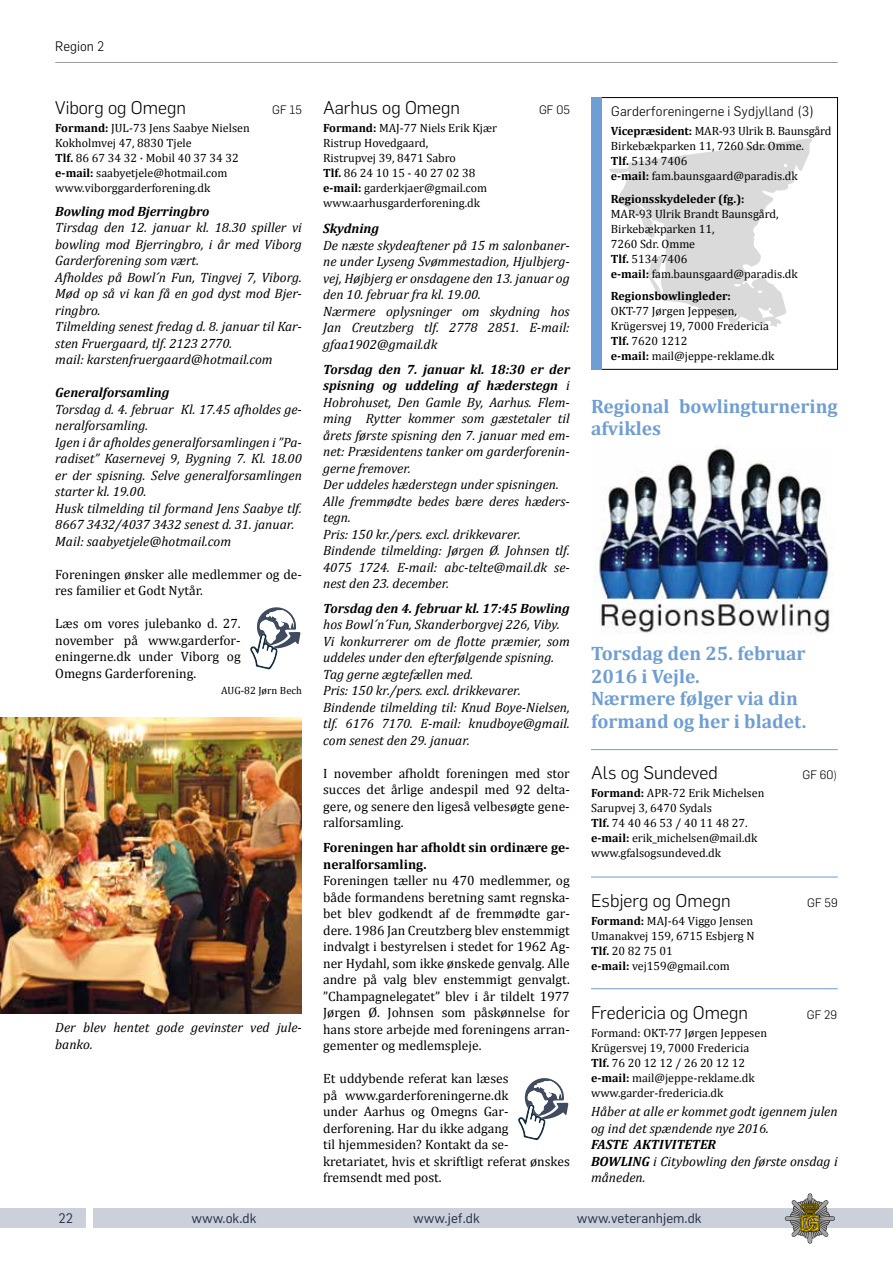
<style>
.page{position:relative;width:893px;height:1263px;background:#fff}
.page>*{position:absolute;margin:0;border:0;box-sizing:border-box;transform-origin:0 0}
.t1{font:700 19.5px/22.5px "Cambria";color:#6f9ed4}
.t2{font:300 18px "Flama";color:#000}
.t3{font:italic 13.5px/16.5px "Cambria";color:#000}
.t4{font:13.5px/16.5px "Cambria";color:#000;text-align:justify}
.t5{font:italic 700 13.5px "Cambria";color:#000}
.t6{font:700 13.5px/16.5px "Cambria";color:#000}
.t7{font:300 13.5px "Flama";color:#000}
.t8{font:13.5px "Flama";color:#252f49}
.t9{font:12px/15px "Cambria";color:#000}
.t10{font:700 12px "Cambria";color:#000}
.t11{font:300 12px "Flama";color:#000}
.t12{font:10.5px "Cambria";color:#000}
.s1{font-weight:700}
</style>
<div class="page">
<img style="left:596px;top:446px;width:237px;height:187px">
<svg style="left:595px;top:97px;width:243px;height:273px"></svg>
<div style="left:591px;top:97px;width:11px;height:272px;background:#6f9ed4"></div>
<hr style="left:591px;top:877px;width:247px;height:1px;background:#6f9ed4">
<hr style="left:591px;top:749px;width:247px;height:1px;background:#6f9ed4">
<hr style="left:591px;top:988px;width:247px;height:1px;background:#6f9ed4">
<div style="left:94px;top:1209px;width:799px;height:19px;background:#cbd0db"></div>
<div style="left:0;top:1209px;width:85px;height:19px;background:#cbd0db"></div>
<svg style="left:785px;top:1193px;width:50px;height:50px"></svg>
<hr style="left:55px;top:62px;width:783px;height:1px;background:#9d9d9c">
<img style="left:0;top:718px;width:302px;height:295px">
<svg style="left:518px;top:1078px;width:50px;height:62px"></svg>
<svg style="left:250px;top:607px;width:51px;height:62px"></svg>
<p class="t7" style="left:55px;top:38px;width:51px">Region 2</p>
<h2 class="t2" style="left:55px;top:96px;width:132px">Viborg og Omegn</h2>
<p class="t11" style="left:272px;top:102px;width:31px">GF 15</p>
<p class="t9" style="left:55px;top:121px;width:196px"><span class="s1">Formand:</span> JUL-73 Jens Saabye Nielsen<br>Kokholmvej 47, 8830 Tjele<br><span class="s1">Tlf.</span> 86 67 34 32 · Mobil 40 37 34 32 <span class="s1">e-mail:</span> saabyetjele@hotmail.com www.viborggarderforening.dk</p>
<p class="t5" style="left:55px;top:202px;width:156px">Bowling mod Bjerringbro</p>
<p class="t3" style="left:55px;top:219px;width:248px">Tirsdag den 12. januar kl. 18.30 spiller vi bowling mod Bjerringbro, i år med Viborg Garderforening som vært.<br>Afholdes på Bowl´n Fun, Tingvej 7, Viborg.<br>Mød op så vi kan få en god dyst mod Bjer&shy;ringbro.<br>Tilmelding senest fredag d. 8. januar til Kar&shy;sten Fruergaard, tlf. 2123 2770.<br>mail: karstenfruergaard@hotmail.com</p>
<p class="t5" style="left:55px;top:383px;width:116px">Generalforsamling</p>
<p class="t3" style="left:55px;top:400px;width:248px">Torsdag d. 4. februar Kl. 17.45 afholdes ge&shy;neralforsamling.<br>Igen i år afholdes generalforsamlingen i ”Pa&shy;radiset” Kasernevej 9, Bygning 7. Kl. 18.00 er der spisning. Selve generalforsamlingen starter kl. 19.00.<br>Husk tilmelding til formand Jens Saabye tlf.<br>8667 3432/4037 3432 senest d. 31. januar.<br>Mail: saabyetjele@hotmail.com</p>
<p class="t4" style="left:55px;top:566px;width:248px">Foreningen ønsker alle medlemmer og de&shy;res familier et Godt Nytår.</p>
<p class="t4" style="left:55px;top:615px;width:187px">Læs om vores julebanko d. 27. november på www.garderfor&shy;eningerne.dk under Viborg og Omegns Garderforening.</p>
<p class="t12" style="left:221px;top:684px;width:82px">AUG-82 Jørn Bech</p>
<p class="t3" style="left:55px;top:1019px;width:248px">Der blev hentet gode gevinster ved jule&shy;banko.</p>
<h2 class="t2" style="left:323px;top:96px;width:138px">Aarhus og Omegn</h2>
<p class="t11" style="left:539px;top:102px;width:32px">GF 05</p>
<p class="t9" style="left:323px;top:121px;width:175px"><span class="s1">Formand:</span> MAJ-77 Niels Erik Kjær<br>Ristrup Hovedgaard,<br>Ristrupvej 39, 8471 Sabro<br><span class="s1">Tlf.</span> 86 24 10 15 - 40 27 02 38 <span class="s1">e-mail:</span> garderkjaer@gmail.com www.aarhusgarderforening.dk</p>
<p class="t5" style="left:323px;top:219px;width:57px">Skydning</p>
<p class="t3" style="left:323px;top:236px;width:248px">De næste skydeaftener på 15 m salonbaner&shy;ne under Lyseng Svømmestadion, Hjulbjerg&shy;vej, Højbjerg er onsdagene den 13. januar og den 10. februar fra kl. 19.00.<br>Nærmere oplysninger om skydning hos Jan Creutzberg tlf. 2778 2851. E-mail: gfaa1902@gmail.dk</p>
<p class="t3" style="left:323px;top:360px;width:248px"><span class="s1">Torsdag den 7. januar kl. 18:30 er der spisning og uddeling af hæderstegn</span> i Hobrohuset, Den Gamle By, Aarhus. Flem&shy;ming Rytter kommer som gæstetaler til årets første spisning den 7. januar med em&shy;net: Præsidentens tanker om garderforenin&shy;gerne fremover.<br>Der uddeles hæderstegn under spisningen.<br>Alle fremmødte bedes bære deres hæders&shy;tegn.<br>Pris: 150 kr./pers. excl. drikkevarer.<br>Bindende tilmelding: Jørgen Ø. Johnsen tlf.<br>4075 1724. E-mail: abc-telte@mail.dk se&shy;nest den 23. december.</p>
<p class="t5" style="left:323px;top:599px;width:248px">Torsdag den 4. februar kl. 17:45 Bowling</p>
<p class="t3" style="left:323px;top:616px;width:248px">hos Bowl´n´Fun, Skanderborgvej 226, Viby.<br>Vi konkurrerer om de flotte præmier, som uddeles under den efterfølgende spisning.<br>Tag gerne ægtefællen med.<br>Pris: 150 kr./pers. excl. drikkevarer.<br>Bindende tilmelding til: Knud Boye-Nielsen, tlf. 6176 7170. E-mail: knudboye@gmail. com senest den 29. januar.</p>
<p class="t4" style="left:323px;top:765px;width:248px">I november afholdt foreningen med stor succes det årlige andespil med 92 delta&shy;gere, og senere den ligeså velbesøgte gene&shy;ralforsamling.</p>
<p class="t6" style="left:323px;top:839px;width:248px">Foreningen har afholdt sin ordinære ge&shy;neralforsamling.</p>
<p class="t4" style="left:323px;top:872px;width:248px">Foreningen tæller nu 470 medlemmer, og både formandens beretning samt regnska&shy;bet blev godkendt af de fremmødte gar&shy;dere. 1986 Jan Creutzberg blev enstemmigt indvalgt i bestyrelsen i stedet for 1962 Ag&shy;ner Hydahl, som ikke ønskede genvalg. Alle andre på valg blev enstemmigt genvalgt. ”Champagnelegatet” blev i år tildelt 1977<br>Jørgen Ø. Johnsen som påskønnelse for hans store arbejde med foreningens arran&shy;gementer og medlemspleje.</p>
<p class="t4" style="left:323px;top:1070px;width:248px;text-align:left">Et uddybende referat kan læses<br>på www.garderforeningerne.dk<br>under Aarhus og Omegns Gar&shy;derforening. Har du ikke adgang<br>til hjemmesiden? Kontakt da se&shy;kretariatet, hvis et skriftligt referat ønskes fremsendt med post.</p>
<p class="t7" style="left:611px;top:103px;width:205px">Garderforeningerne i Sydjylland (3)</p>
<p class="t9" style="left:611px;top:124px;width:222px"><span class="s1">Vicepræsident:</span> MAR-93 Ulrik B. Baunsgård<br>Birkebækparken 11, 7260 Sdr. Omme.<br><span class="s1">Tlf.</span> 5134 7406<br><span class="s1">e-mail:</span> fam.baunsgaard@paradis.dk</p>
<p class="t10" style="left:611px;top:190px;width:135px">Regionsskydeleder (fg.):</p>
<p class="t9" style="left:611px;top:206px;width:189px">MAR-93 Ulrik Brandt Baunsgård,<br>Birkebækparken 11,<br>7260 Sdr. Omme<br><span class="s1">Tlf.</span> 5134 7406<br><span class="s1">e-mail:</span> fam.baunsgaard@paradis.dk</p>
<p class="t10" style="left:611px;top:288px;width:122px">Regionsbowlingleder:</p>
<p class="t9" style="left:611px;top:304px;width:165px">OKT-77 Jørgen Jeppesen,<br>Krügersvej 19, 7000 Fredericia<br><span class="s1">Tlf.</span> 7620 1212<br><span class="s1">e-mail:</span> mail@jeppe-reklame.dk</p>
<h1 class="t1" style="left:591px;top:394px;width:248px">Regional bowlingturnering afvikles</h1>
<h1 class="t1" style="left:591px;top:642px;width:217px">Torsdag den 25. februar<br>2016 i Vejle.<br>Nærmere følger via din formand og her i bladet.</h1>
<h2 class="t2" style="left:591px;top:760px;width:128px">Als og Sundeved</h2>
<p class="t11" style="left:803px;top:767px;width:36px">GF 60)</p>
<p class="t9" style="left:591px;top:785px;width:175px"><span class="s1">Formand:</span> APR-72 Erik Michelsen<br>Sarupvej 3, 6470 Sydals<br><span class="s1">Tlf.</span> 74 40 46 53 / 40 11 48 27. <span class="s1">e-mail:</span> erik_michelsen@mail.dk www.gfalsogsundeved.dk</p>
<h2 class="t2" style="left:591px;top:888px;width:141px">Esbjerg og Omegn</h2>
<p class="t11" style="left:807px;top:894px;width:32px">GF 59</p>
<p class="t9" style="left:591px;top:913px;width:165px"><span class="s1">Formand:</span> MAJ-64 Viggo Jensen<br>Umanakvej 159, 6715 Esbjerg N<br><span class="s1">Tlf.</span> 20 82 75 01<br><span class="s1">e-mail:</span> vej159@gmail.com</p>
<h2 class="t2" style="left:591px;top:1000px;width:158px">Fredericia og Omegn</h2>
<p class="t11" style="left:807px;top:1007px;width:32px">GF 29</p>
<p class="t9" style="left:591px;top:1025px;width:177px">Formand: OKT-77 Jørgen Jeppesen<br>Krügersvej 19, 7000 Fredericia<br><span class="s1">Tlf.</span> 76 20 12 12 / 26 20 12 12 <span class="s1">e-mail:</span> mail@jeppe-reklame.dk www.garder-fredericia.dk</p>
<p class="t3" style="left:591px;top:1103px;width:248px">Håber at alle er kommet godt igennem julen og ind det spændende nye 2016.</p>
<p class="t3" style="left:591px;top:1136px;width:248px"><span class="s1">FASTE AKTIVITETER<br>BOWLING</span> i Citybowling den første onsdag i måneden.</p>
<p class="t8" style="left:58px;top:1210px;width:16px">22</p>
<p class="t8" style="left:191px;top:1210px;width:67px">www.ok.dk</p>
<p class="t8" style="left:413px;top:1210px;width:68px">www.jef.dk</p>
<p class="t8" style="left:577px;top:1210px;width:126px">www.veteranhjem.dk</p>
</div>
